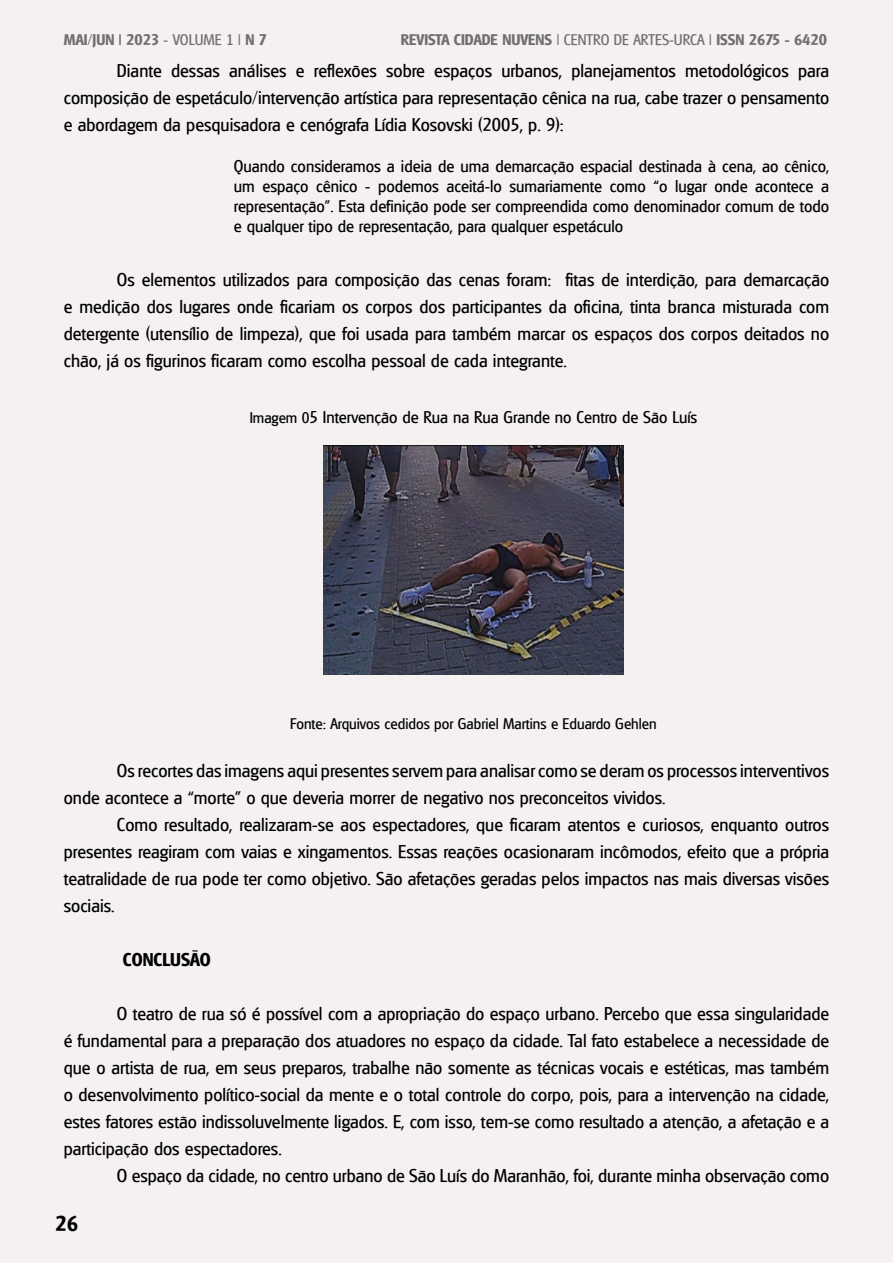
<style>
.page{position:relative;width:893px;height:1263px;background:#f4f1f0}
.page>*{position:absolute;margin:0;border:0;box-sizing:border-box;transform-origin:0 0}
.t1{font:700 21px "Glasgow";color:#000}
.t2{font:18px/27px "Glasgow";color:#000;text-align:justify}
.t3{font:700 18px "Glasgow";color:#000}
.t4{font:16.5px/19.8px "Glasgow";color:#000;text-align:justify}
.t5{font:700 15px "Glasgow";color:#706f6f}
.t6{font:15px "Glasgow";color:#000}
.s1{font-weight:400}
.s2{font-size:15px}
</style>
<div class="page">
<img style="left:323px;top:446px;width:301px;height:228px">
<p class="t5" style="left:64px;top:30px;width:205px">MAI/JUN | 2023 <span class="s1">- VOLUME 1 |</span> N 7</p>
<p class="t5" style="left:401px;top:30px;width:428px">REVISTA CIDADE NUVENS <span class="s1">| CENTRO DE ARTES-URCA |</span> ISSN 2675 - 6420</p>
<p class="t2" style="left:64px;top:57px;width:767px;text-indent:53px">Diante dessas análises e reflexões sobre espaços urbanos, planejamentos metodológicos para composição de espetáculo/intervenção artística para representação cênica na rua, cabe trazer o pensamento e abordagem da pesquisadora e cenógrafa Lídia Kosovski (2005, p. 9):</p>
<p class="t4" style="left:234px;top:156px;width:597px">Quando consideramos a ideia de uma demarcação espacial destinada à cena, ao cênico, um espaço cênico - podemos aceitá-lo sumariamente como “o lugar onde acontece a representação”. Esta definição pode ser compreendida como denominador comum de todo e qualquer tipo de representação, para qualquer espetáculo</p>
<p class="t2" style="left:64px;top:266px;width:767px;text-indent:53px">Os elementos utilizados para composição das cenas foram: fitas de interdição, para demarcação e medição dos lugares onde ficariam os corpos dos participantes da oficina, tinta branca misturada com detergente (utensílio de limpeza), que foi usada para também marcar os espaços dos corpos deitados no chão, já os figurinos ficaram como escolha pessoal de cada integrante.</p>
<p class="t4" style="left:250px;top:407px;width:449px"><span class="s2">Imagem 0</span>5 Intervenção de Rua na Rua Grande no Centro de São Luís</p>
<p class="t6" style="left:290px;top:714px;width:368px">Fonte: Arquivos cedidos por Gabriel Martins e Eduardo Gehlen</p>
<p class="t2" style="left:64px;top:757px;width:767px;text-indent:53px">Os recortes das imagens aqui presentes servem para analisar como se deram os processos interventivos onde acontece a “morte” o que deveria morrer de negativo nos preconceitos vividos.</p>
<p class="t2" style="left:64px;top:811px;width:767px;text-indent:53px">Como resultado, realizaram-se aos espectadores, que ficaram atentos e curiosos, enquanto outros presentes reagiram com vaias e xingamentos. Essas reações ocasionaram incômodos, efeito que a própria teatralidade de rua pode ter como objetivo. São afetações geradas pelos impactos nas mais diversas visões sociais.</p>
<p class="t3" style="left:123px;top:948px;width:89px">CONCLUSÃO</p>
<p class="t2" style="left:64px;top:1000px;width:767px;text-indent:53px">O teatro de rua só é possível com a apropriação do espaço urbano. Percebo que essa singularidade é fundamental para a preparação dos atuadores no espaço da cidade. Tal fato estabelece a necessidade de que o artista de rua, em seus preparos, trabalhe não somente as técnicas vocais e estéticas, mas também o desenvolvimento político-social da mente e o total controle do corpo, pois, para a intervenção na cidade, estes fatores estão indissoluvelmente ligados. E, com isso, tem-se como resultado a atenção, a afetação e a participação dos espectadores.</p>
<p class="t2" style="left:117px;top:1162px;width:714px">O espaço da cidade, no centro urbano de São Luís do Maranhão, foi, durante minha observação como</p>
<p class="t1" style="left:55px;top:1210px;width:25px">26</p>
</div>
